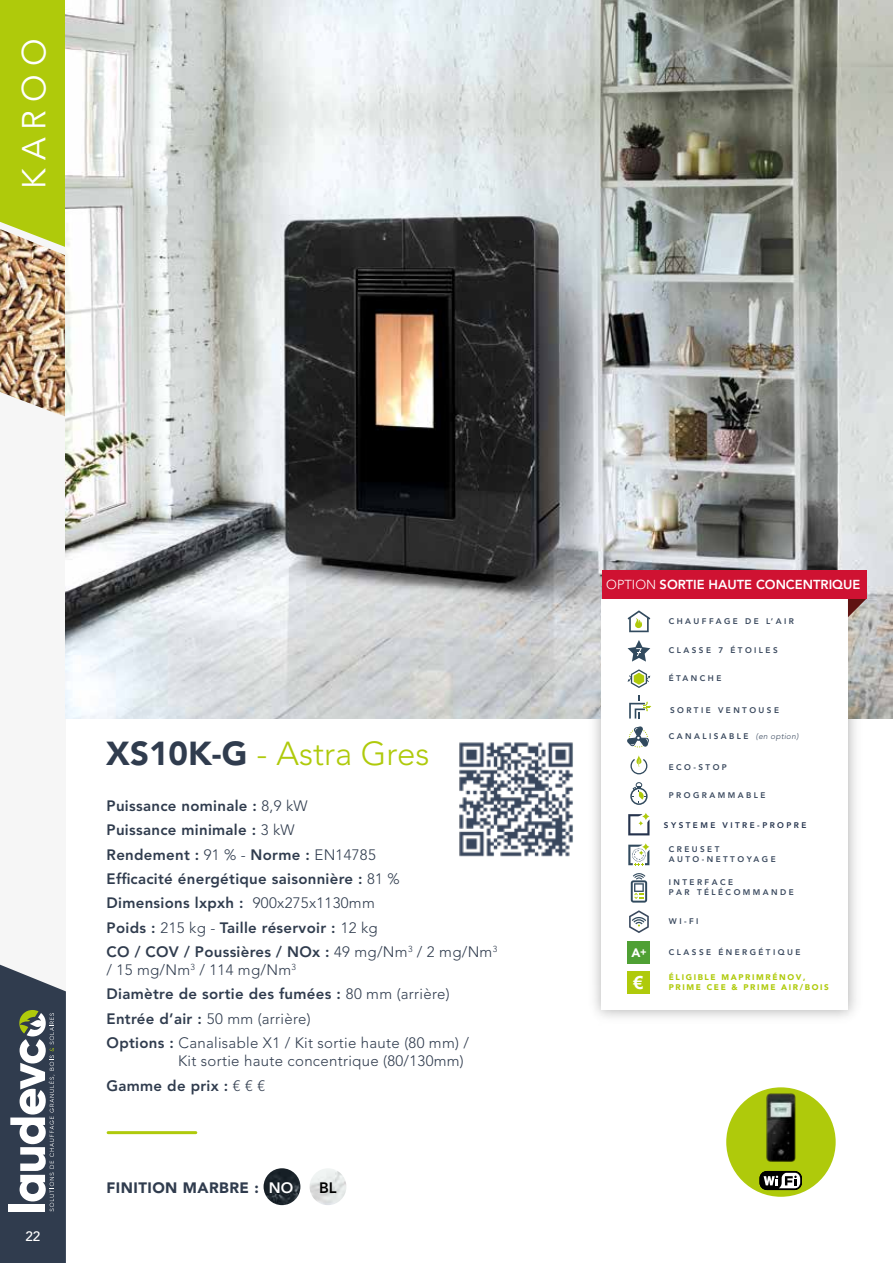
<style>
.page{position:relative;width:893px;height:1263px;background:#fff}
.page>*{position:absolute;margin:0;border:0;box-sizing:border-box;transform-origin:0 0}
.t1{font:300 33px "Avenir LT Std";color:#afca0b}
.t2{font:33px "Avenir LT Std";letter-spacing:.25em;color:#fff}
.t3{font:700 18px "Arial";color:#fff}
.t4{font:800 15px/24.3px "Avenir LT Std";letter-spacing:.02em;color:#303c4e}
.t5{font:300 15px/24.5px "Avenir LT Std";letter-spacing:.02em;color:#303c4e}
.t6{font:900 15px "Avenir LT Std";letter-spacing:.03em;color:#303c4e}
.t7{font:800 15px "Avenir LT Std";color:#fff}
.t8{font:800 15px "Avenir LT Std";color:#000}
.t9{font:500 13.5px "Avenir LT Std";color:#fff}
.t10{font:800 12.9px "Avenir LT Std";color:#fff}
.t11{font:900 12.15px "Avenir LT Std";color:#fff}
.t12{font:800 8.1px/9.8px "Avenir LT Std";letter-spacing:.3em;color:#3a495e}
.t13{font:900 8.1px/9.8px "Avenir LT Std";letter-spacing:.2em;color:#afca0b}
.t14{font:800 8.1px "Avenir LT Std";letter-spacing:.3em;color:#25334d}
.s1{font-weight:900;color:#303c4e}
.s2{font-weight:300}
.s3{font-weight:800}
.s4{font-weight:300;font-style:italic}
.s5{font-size:9.75px}
</style>
<div class="page">
<div style="left:0;top:0;width:66px;height:1065px;background:#f6f6f6"></div>
<div style="left:0;top:0;width:66px;height:224px;background:#afca0b"></div>
<img style="left:0;top:224px;width:66px;height:193px">
<svg style="left:0;top:964px;width:66px;height:299px"></svg>
<img style="left:66px;top:0;width:826px;height:719px">
<hr style="left:108px;top:1131px;width:88px;height:3px;background:#afca0b">
<img style="left:264px;top:1168px;width:36px;height:37px;border-radius:18px">
<img style="left:310px;top:1168px;width:36px;height:37px;border-radius:18px">
<img style="left:582px;top:578px;width:286px;height:440px">
<div style="left:602px;top:599px;width:246px;height:411px;background:#fff"></div>
<svg style="left:628px;top:610px;width:22px;height:22px"></svg>
<svg style="left:628px;top:640px;width:22px;height:22px"></svg>
<svg style="left:628px;top:669px;width:22px;height:19px"></svg>
<div style="left:628px;top:941px;width:22px;height:22px;background:#4fa034"></div>
<svg style="left:630px;top:782px;width:18px;height:23px"></svg>
<svg style="left:630px;top:755px;width:17px;height:19px"></svg>
<svg style="left:629px;top:910px;width:20px;height:23px"></svg>
<svg style="left:627px;top:726px;width:22px;height:21px"></svg>
<svg style="left:628px;top:845px;width:21px;height:20px"></svg>
<svg style="left:628px;top:814px;width:21px;height:21px"></svg>
<svg style="left:631px;top:873px;width:16px;height:29px"></svg>
<div style="left:627px;top:971px;width:23px;height:23px;background:#afca0b"></div>
<svg style="left:629px;top:696px;width:22px;height:22px"></svg>
<svg style="left:848px;top:599px;width:18px;height:18px"></svg>
<div style="left:602px;top:570px;width:264px;height:29px;background:#cf1232"></div>
<div style="left:726px;top:1087px;width:110px;height:110px;background:#afca0b;border-radius:50%"></div>
<img style="left:760px;top:1171px;width:41px;height:18px">
<div style="left:760px;top:1171px;width:41px;height:18px;background:#000;border-radius:7px"></div>
<div style="left:760px;top:1171px;width:41px;height:18px;border:1px solid #000;border-radius:7px"></div>
<svg style="left:764px;top:1173px;width:36px;height:15px"></svg>
<img style="left:766px;top:1093px;width:30px;height:69px">
<img style="left:459px;top:742px;width:114px;height:115px">
<h1 class="t2" style="left:15px;top:189px;width:153px;rotate:-90deg">KAROO</h1>
<p class="t9" style="left:25px;top:1229px;width:17px">22</p>
<h1 class="t1" style="left:106px;top:734px;width:325px"><span class="s1">XS10K-G</span> - Astra Gres</h1>
<p class="t4" style="left:107px;top:793px;width:392px">Puissance nominale : <span class="s2">8,9 kW<br></span>Puissance minimale : <span class="s2">3 kW<br></span>Rendement : <span class="s2">91 % -</span> Norme : <span class="s2">EN14785<br></span>Efficacité énergétique saisonnière : <span class="s2">81 %<br></span>Dimensions lxpxh : <span class="s2">900x275x1130mm<br></span>Poids : <span class="s2">215 kg -</span> Taille réservoir : <span class="s2">12 kg<br></span>CO / COV / Poussières / NOx : <span class="s2">49 mg/Nm</span><sup>3</sup> <span class="s2">/ 2 mg/Nm</span><sup>3</sup></p>
<p class="t5" style="left:107px;top:958px;width:364px">/ 15 mg/Nm<sup>3</sup> / 114 mg/Nm<sup>3<br></sup><span class="s3">Diamètre de sortie des fumées :</span> 80 mm (arrière)<br><span class="s3">Entrée d’air :</span> 50 mm (arrière)<br><span class="s3">Options :</span> Canalisable X1 / Kit sortie haute (80 mm) /</p>
<p class="t5" style="left:107px;top:1049px;width:359px;text-indent:71px">Kit sortie haute concentrique (80/130mm)<br><span class="s3">Gamme de prix :</span> € € €</p>
<p class="t6" style="left:107px;top:1179px;width:154px">FINITION MARBRE :</p>
<p class="t7" style="left:269px;top:1179px;width:26px">NO</p>
<p class="t8" style="left:319px;top:1179px;width:19px">BL</p>
<p class="t10" style="left:606px;top:577px;width:256px"><span class="s2">OPTION</span> SORTIE HAUTE CONCENTRIQUE</p>
<p class="t12" style="left:669px;top:616px;width:127px">CHAUFFAGE DE L’AIR</p>
<p class="t12" style="left:669px;top:646px;width:110px">CLASSE 7 ÉTOILES</p>
<p class="t12" style="left:669px;top:674px;width:54px">ÉTANCHE</p>
<p class="t12" style="left:670px;top:705px;width:110px">SORTIE VENTOUSE</p>
<p class="t12" style="left:669px;top:731px;width:131px">CANALISABLE <span class="s4">(en option)</span></p>
<p class="t12" style="left:669px;top:762px;width:60px">ECO-STOP</p>
<p class="t12" style="left:669px;top:790px;width:98px">PROGRAMMABLE</p>
<p class="t14" style="left:664px;top:821px;width:144px">SYSTEME VITRE-PROPRE</p>
<p class="t12" style="left:669px;top:844px;width:108px">CREUSET<br>AUTO-NETTOYAGE</p>
<p class="t12" style="left:669px;top:878px;width:126px">INTERFACE<br>PAR TÉLÉCOMMANDE</p>
<p class="t12" style="left:669px;top:916px;width:31px">WI-FI</p>
<p class="t11" style="left:631px;top:945px;width:17px">A<span class="s5">+</span></p>
<p class="t12" style="left:669px;top:947px;width:133px">CLASSE ÉNERGÉTIQUE</p>
<p class="t3" style="left:633px;top:970px;width:11px">€</p>
<p class="t13" style="left:669px;top:973px;width:161px">ÉLIGIBLE MAPRIMRÉNOV,<br>PRIME CEE &amp; PRIME AIR/BOIS</p>
</div>
